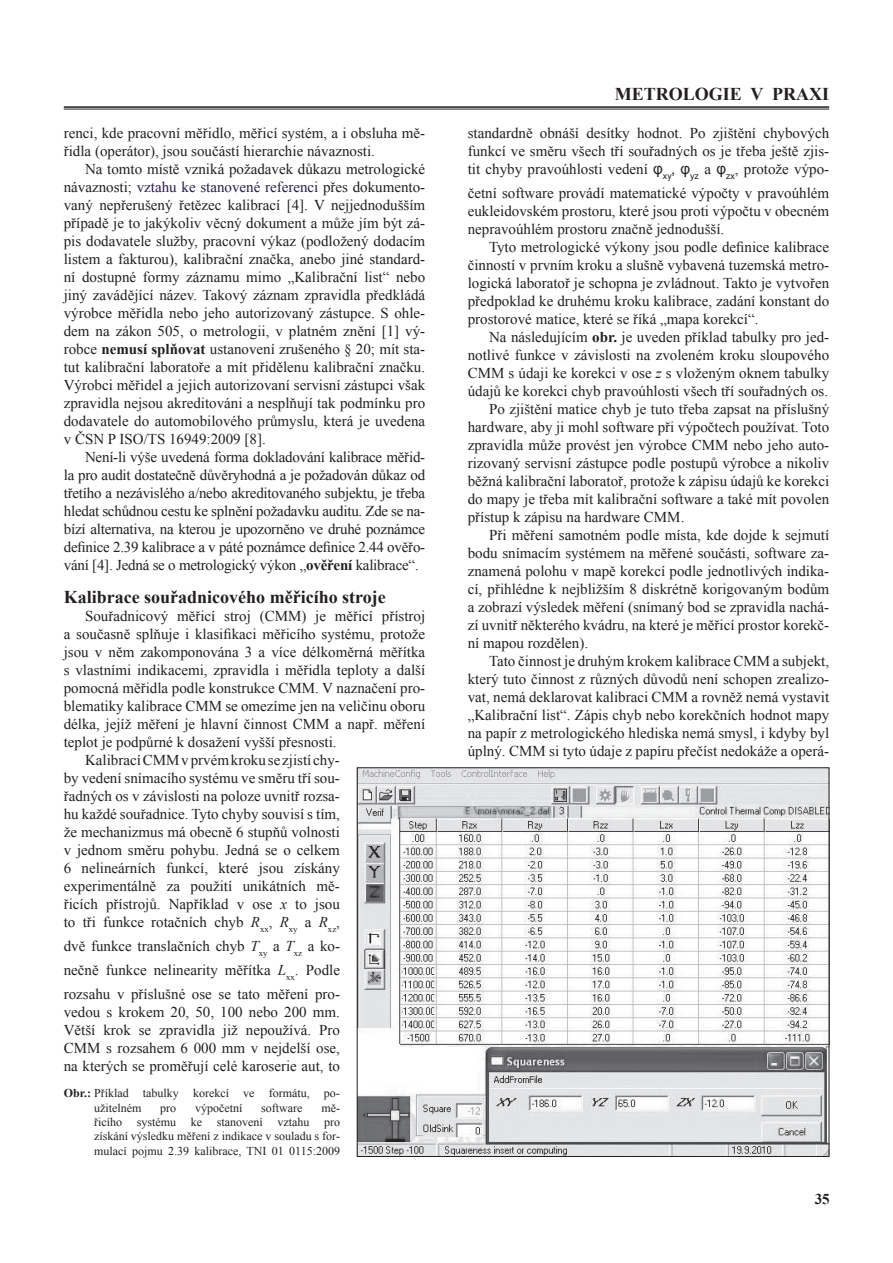
<style>
.page{position:relative;width:893px;height:1263px;background:#fff}
.page>*{position:absolute;margin:0;border:0;box-sizing:border-box;transform-origin:0 0}
.t1{font:700 18px "Times New Roman";color:#231f20}
.t2{font:15px/18px "Times New Roman";color:#231f20;text-align:justify}
.t3{font:700 15px "Times New Roman";color:#231f20}
.t4{font:12px/14.4px "Times New Roman";color:#231f20}
.s1{color:#281c4f}
.s2{font-weight:700}
.s3{font-style:italic}
.s4{font-family:"Arial"}
</style>
<div class="page">
<hr style="left:64px;top:106px;width:765px;height:2px;background:#231f20">
<hr style="left:64px;top:109px;width:765px;height:1px;background:#231f20">
<img style="left:359px;top:769px;width:468px;height:386px">
<p class="t2" style="left:64px;top:124px;width:363px">renci, kde pracovní měřidlo, měřicí systém, a i obsluha mě&shy;řidla (operátor), jsou součástí hierarchie návaznosti.</p>
<p class="t2" style="left:64px;top:160px;width:363px;text-indent:21px">Na tomto místě vzniká požadavek důkazu metrologické návaznosti; <span class="s1">vztahu ke stanovené referenci</span> přes dokumento&shy;vaný nepřerušený řetězec kalibrací [4]. V nejjednodušším případě je to jakýkoliv věcný dokument a může jím být zá&shy;pis dodavatele služby, pracovní výkaz (podložený dodacím listem a fakturou), kalibrační značka, anebo jiné standard&shy;ní dostupné formy záznamu mimo „Kalibrační list“ nebo jiný zavádějící název. Takový záznam zpravidla předkládá výrobce měřidla nebo jeho autorizovaný zástupce. S ohle&shy;dem na zákon 505, o metrologii, v platném znění [1] vý&shy;robce <span class="s2">nemusí splňovat</span> ustanovení zrušeného § 20; mít sta&shy;tut kalibrační laboratoře a mít přidělenu kalibrační značku.<br>Výrobci měřidel a jejich autorizovaní servisní zástupci však zpravidla nejsou akreditováni a nesplňují tak podmínku pro dodavatele do automobilového průmyslu, která je uvedena v ČSN P ISO/TS 16949:2009 [8].</p>
<p class="t2" style="left:64px;top:448px;width:363px;text-indent:21px">Není-li výše uvedená forma dokladování kalibrace měřid&shy;la pro audit dostatečně důvěryhodná a je požadován důkaz od třetího a nezávislého a/nebo akreditovaného subjektu, je třeba hledat schůdnou cestu ke splnění požadavku auditu. Zde se na&shy;bízí alternativa, na kterou je upozorněno ve druhé poznámce definice 2.39 kalibrace a v páté poznámce definice 2.44 ověřo&shy;vání [4]. Jedná se o metrologický výkon „<span class="s2">ověření</span> kalibrace“.</p>
<p class="t1" style="left:64px;top:584px;width:324px">Kalibrace souřadnicového měřicího stroje</p>
<p class="t2" style="left:85px;top:607px;width:342px">Souřadnicový měřicí stroj (CMM) je měřicí přístroj</p>
<p class="t2" style="left:64px;top:625px;width:363px">a současně splňuje i klasifikaci měřicího systému, protože</p>
<p class="t2" style="left:64px;top:643px;width:363px">jsou v něm zakomponována 3 a více délkoměrná měřítka</p>
<p class="t2" style="left:64px;top:661px;width:363px">s vlastními indikacemi, zpravidla i měřidla teploty a další</p>
<p class="t2" style="left:64px;top:679px;width:363px">pomocná měřidla podle konstrukce CMM. V naznačení pro-</p>
<p class="t2" style="left:64px;top:697px;width:363px">blematiky kalibrace CMM se omezíme jen na veličinu oboru</p>
<p class="t2" style="left:64px;top:715px;width:363px">délka, jejíž měření je hlavní činnost CMM a např. měření</p>
<p class="t2" style="left:64px;top:733px;width:274px">teplot je podpůrné k dosažení vyšší přesnosti.</p>
<p class="t2" style="left:85px;top:751px;width:256px">Kalibrací CMM v prvém kroku se zjistí chy-</p>
<p class="t2" style="left:64px;top:769px;width:278px">by vedení snímacího systému ve směru tří sou-</p>
<p class="t2" style="left:64px;top:787px;width:278px">řadných os v závislosti na poloze uvnitř rozsa-</p>
<p class="t2" style="left:64px;top:805px;width:278px">hu každé souřadnice. Tyto chyby souvisí s tím,</p>
<p class="t2" style="left:64px;top:823px;width:278px">že mechanizmus má obecně 6 stupňů volnosti</p>
<p class="t2" style="left:64px;top:841px;width:278px">v jednom směru pohybu. Jedná se o celkem</p>
<p class="t2" style="left:64px;top:859px;width:278px">6 nelineárních funkcí, které jsou získány</p>
<p class="t2" style="left:64px;top:877px;width:278px">experimentálně za použití unikátních mě-</p>
<p class="t2" style="left:64px;top:895px;width:278px">řicích přístrojů. Například v ose <span class="s3">x</span> to jsou</p>
<p class="t2" style="left:64px;top:913px;width:278px">to tři funkce rotačních chyb <span class="s3">R</span><sub>xx</sub>, <span class="s3">R</span><sub>xy</sub> a <span class="s3">R</span><sub>xz</sub>,</p>
<p class="t2" style="left:64px;top:934px;width:278px;line-height:24px">dvě funkce translačních chyb <span class="s3">T</span><sub>xy</sub> a <span class="s3">T</span><sub>xz</sub> a ko&shy;nečně funkce nelinearity měřítka <span class="s3">L</span><sub>xx</sub>. Podle rozsahu v příslušné ose se tato měření pro-</p>
<p class="t2" style="left:64px;top:1003px;width:278px">vedou s krokem 20, 50, 100 nebo 200 mm.<br>Větší krok se zpravidla již nepoužívá. Pro CMM s rozsahem 6 000 mm v nejdelší ose, na kterých se proměřují celé karoserie aut, to</p>
<p class="t4" style="left:94px;top:1086px;width:247px;text-indent:-30px"><span class="s2">Obr.:</span> Příklad tabulky korekcí ve formátu, po&shy;užitelném</p>
<p class="t4" style="left:160px;top:1100px;width:17px">pro</p>
<p class="t4" style="left:195px;top:1100px;width:49px">výpočetní</p>
<p class="t4" style="left:261px;top:1100px;width:43px">software</p>
<p class="t4" style="left:94px;top:1100px;width:247px;text-align:justify;text-indent:227px">mě&shy;řicího systému ke stanovení vztahu pro získání výsledku měření z indikace v souladu s for&shy;mulací pojmu 2.39 kalibrace, TNI 01 0115:2009</p>
<p class="t1" style="left:615px;top:82px;width:216px">metrologie v praxi</p>
<p class="t2" style="left:468px;top:124px;width:363px">standardně obnáší desítky hodnot. Po zjištění chybových funkcí ve směru všech tří souřadných os je třeba ještě zjis&shy;tit chyby pravoúhlosti vedení <span class="s4">φ</span><sub>xy</sub><span class="s4">, φ</span><sub>yz</sub> a <span class="s4">φ</span><sub>zx</sub>, protože výpo-</p>
<p class="t2" style="left:468px;top:184px;width:363px">četní software provádí matematické výpočty v pravoúhlém eukleidovském prostoru, které jsou proti výpočtu v obecném nepravoúhlém prostoru značně jednodušší.</p>
<p class="t2" style="left:468px;top:238px;width:363px;text-indent:21px">Tyto metrologické výkony jsou podle definice kalibrace činností v prvním kroku a slušně vybavená tuzemská metro&shy;logická laboratoř je schopna je zvládnout. Takto je vytvořen předpoklad ke druhému kroku kalibrace, zadání konstant do prostorové matice, které se říká „mapa korekcí“.</p>
<p class="t2" style="left:489px;top:328px;width:342px">Na následujícím <span class="s2">obr.</span> je uveden příklad tabulky pro jed-</p>
<p class="t2" style="left:468px;top:346px;width:363px">notlivé funkce v závislosti na zvoleném kroku sloupového</p>
<p class="t2" style="left:468px;top:364px;width:363px">CMM s údaji ke korekci v ose <span class="s3">z</span> s vloženým oknem tabulky</p>
<p class="t2" style="left:468px;top:382px;width:362px">údajů ke korekci chyb pravoúhlosti všech tří souřadných os.</p>
<p class="t2" style="left:489px;top:400px;width:342px">Po zjištění matice chyb je tuto třeba zapsat na příslušný</p>
<p class="t2" style="left:468px;top:418px;width:363px">hardware, aby ji mohl software při výpočtech používat. Toto</p>
<p class="t2" style="left:468px;top:436px;width:363px">zpravidla může provést jen výrobce CMM nebo jeho auto-</p>
<p class="t2" style="left:468px;top:454px;width:363px">rizovaný servisní zástupce podle postupů výrobce a nikoliv</p>
<p class="t2" style="left:468px;top:472px;width:363px">běžná kalibrační laboratoř, protože k zápisu údajů ke korekci</p>
<p class="t2" style="left:468px;top:490px;width:363px">do mapy je třeba mít kalibrační software a také mít povolen</p>
<p class="t2" style="left:468px;top:508px;width:218px">přístup k zápisu na hardware CMM.</p>
<p class="t2" style="left:489px;top:526px;width:342px">Při měření samotném podle místa, kde dojde k sejmutí</p>
<p class="t2" style="left:468px;top:544px;width:363px">bodu snímacím systémem na měřené součásti, software za-</p>
<p class="t2" style="left:468px;top:562px;width:363px">znamená polohu v mapě korekcí podle jednotlivých indika-</p>
<p class="t2" style="left:468px;top:580px;width:363px">cí, přihlédne k nejbližším 8 diskrétně korigovaným bodům</p>
<p class="t2" style="left:468px;top:598px;width:363px">a zobrazí výsledek měření (snímaný bod se zpravidla nachá-</p>
<p class="t2" style="left:468px;top:616px;width:363px">zí uvnitř některého kvádru, na které je měřicí prostor korekč-</p>
<p class="t2" style="left:468px;top:634px;width:122px">ní mapou rozdělen).</p>
<p class="t2" style="left:489px;top:652px;width:342px">Tato činnost je druhým krokem kalibrace CMM a subjekt,</p>
<p class="t2" style="left:468px;top:670px;width:363px">který tuto činnost z různých důvodů není schopen zrealizo-</p>
<p class="t2" style="left:468px;top:688px;width:363px">vat, nemá deklarovat kalibraci CMM a rovněž nemá vystavit</p>
<p class="t2" style="left:468px;top:706px;width:363px">„Kalibrační list“. Zápis chyb nebo korekčních hodnot mapy</p>
<p class="t2" style="left:468px;top:724px;width:363px">na papír z metrologického hlediska nemá smysl, i kdyby byl</p>
<p class="t2" style="left:468px;top:742px;width:363px">úplný. CMM si tyto údaje z papíru přečíst nedokáže a operá-</p>
<p class="t3" style="left:815px;top:1188px;width:16px">35</p>
</div>
